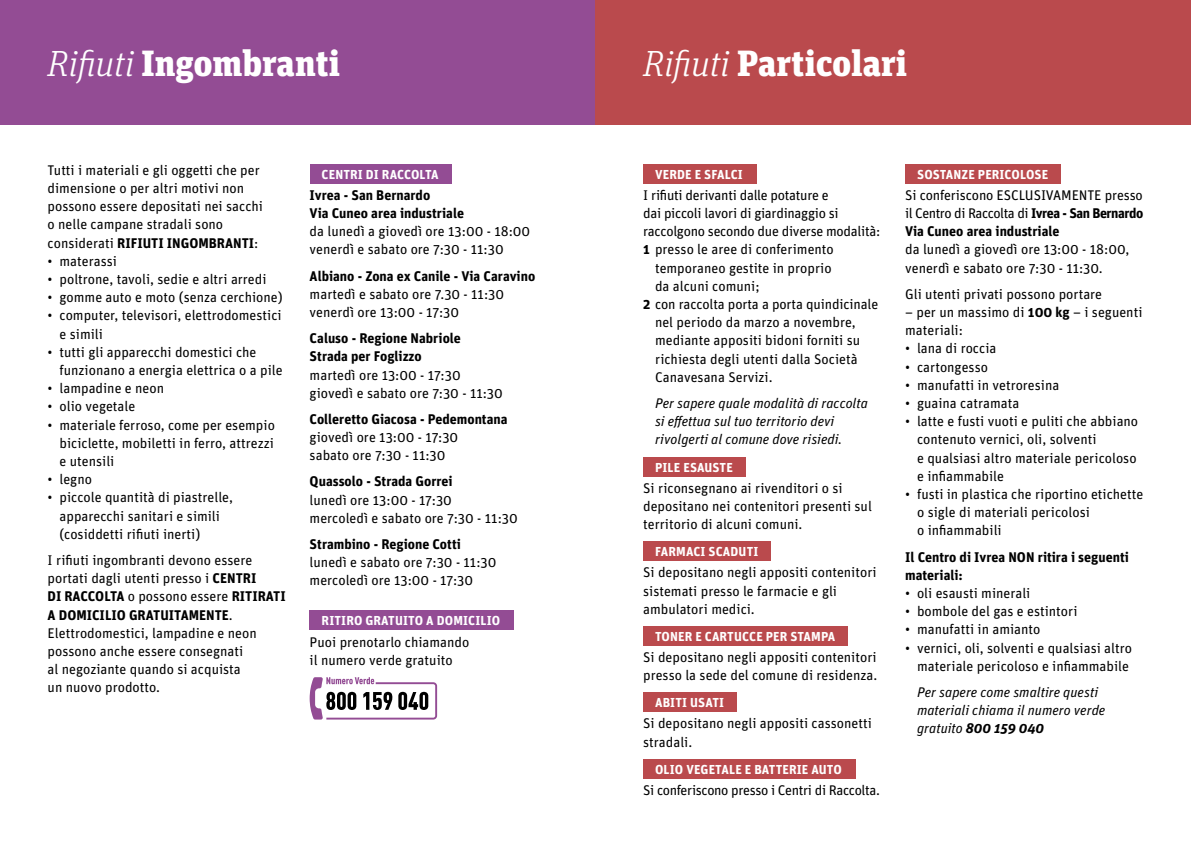
<style>
.page{position:relative;width:1191px;height:842px;background:#fff}
.page>*{position:absolute;margin:0;border:0;box-sizing:border-box;transform-origin:0 0}
.t1{font:900 36.4px "Unit Slab Pro";color:#fff}
.t2{font:14px/18.2px "Unit Pro";color:#000}
.t3{font:700 14px/18.2px "Unit Pro";color:#000}
.t4{font:italic 14px/18.2px "Unit Pro";color:#000}
.t5{font:14px "Unit Pro";letter-spacing:-.02em;color:#000}
.t6{font:14px "Unit Pro";letter-spacing:-.025em;color:#000}
.t7{font:700 13px "Unit Pro";letter-spacing:.01em;color:#fff}
.s1{font-weight:300;font-style:italic}
.s2{font-weight:700}
.s3{font-weight:400}
</style>
<div class="page">
<div style="left:0;top:0;width:595px;height:124px;background:#934c94"></div>
<svg style="left:310px;top:677px;width:127px;height:42px"></svg>
<div style="left:310px;top:164px;width:141px;height:20px;background:#934c94"></div>
<div style="left:310px;top:610px;width:204px;height:20px;background:#934c94"></div>
<div style="left:595px;top:0;width:596px;height:124px;background:#ba4a4d"></div>
<div style="left:643px;top:164px;width:113px;height:20px;background:#ba4a4d"></div>
<div style="left:643px;top:457px;width:102px;height:19px;background:#ba4a4d"></div>
<div style="left:643px;top:541px;width:127px;height:20px;background:#ba4a4d"></div>
<div style="left:643px;top:626px;width:204px;height:20px;background:#ba4a4d"></div>
<div style="left:643px;top:692px;width:93px;height:20px;background:#ba4a4d"></div>
<div style="left:643px;top:759px;width:212px;height:19px;background:#ba4a4d"></div>
<div style="left:905px;top:164px;width:156px;height:20px;background:#ba4a4d"></div>
<h1 class="t1" style="left:48px;top:36px;width:294px"><span class="s1">Rifiuti</span> Ingombranti</h1>
<p class="t2" style="left:48px;top:161px;width:217px">Tutti i materiali e gli oggetti che per dimensione o per altri motivi non possono essere depositati nei sacchi o nelle campane stradali sono considerati <span class="s2">RIFIUTI INGOMBRAN</span></p>
<p class="t3" style="left:242px;top:233px;width:18px">TI<span class="s3">:</span></p>
<p class="t2" style="left:48px;top:252px;width:71px">• materassi</p>
<p class="t2" style="left:48px;top:270px;width:220px">• poltrone, tavoli, sedie e altri arredi</p>
<p class="t2" style="left:48px;top:288px;width:237px">• gomme auto e moto (senza cerchione)</p>
<p class="t2" style="left:60px;top:306px;width:224px;text-indent:-12px">• computer, televisori, elettrodomestici e simili</p>
<p class="t2" style="left:60px;top:343px;width:225px;text-indent:-12px">• tutti gli apparecchi domestici che funzionano a energia elettrica o a pile</p>
<p class="t2" style="left:48px;top:379px;width:118px">• lampadine e neon</p>
<p class="t2" style="left:48px;top:397px;width:89px">• olio vegetale</p>
<p class="t2" style="left:60px;top:415px;width:217px;text-align:justify;text-indent:-12px">• materiale ferroso, come per esempio biciclette, mobiletti in ferro, attrezzi e utensili</p>
<p class="t2" style="left:48px;top:470px;width:46px">• legno</p>
<p class="t2" style="left:60px;top:488px;width:175px;text-indent:-12px">• piccole quantità di piastrelle, apparecchi sanitari e simili (cosiddetti rifiuti inerti)</p>
<p class="t2" style="left:48px;top:551px;width:210px">I rifiuti ingombranti devono essere portati dagli utenti presso i <span class="s2">CENTRI<br>DI RACCOL</span></p>
<p class="t2" style="left:110px;top:587px;width:177px"><span class="s2">TA</span> o possono essere <span class="s2">RITIRATI</span></p>
<p class="t3" style="left:48px;top:605px;width:21px">A DOM</p>
<p class="t3" style="left:87px;top:605px;width:104px">ICILIO GRATUITAMEN</p>
<p class="t2" style="left:48px;top:605px;width:211px;text-indent:167px"><span class="s2">TE</span>.<br>Elettrodomestici, lampadine e neon possono anche essere consegnati al negoziante quando si acquista un nuovo prodotto.</p>
<p class="t7" style="left:322px;top:166px;width:119px">Centri di raccolta</p>
<p class="t3" style="left:310px;top:186px;width:156px">Ivrea - San Bernardo<br>Via Cuneo area industriale</p>
<p class="t2" style="left:310px;top:222px;width:222px">da lunedì a giovedì ore 13:00 - 18:00 venerdì e sabato ore 7:30 - 11:30</p>
<p class="t3" style="left:310px;top:266px;width:227px">Albiano - Zona ex Canile - Via Caravino</p>
<p class="t2" style="left:310px;top:285px;width:196px">martedì e sabato ore 7.30 - 11:30 venerdì ore 13:00 - 17:30</p>
<p class="t3" style="left:310px;top:329px;width:153px">Caluso - Regione Nabriole<br>Strada per Foglizzo</p>
<p class="t2" style="left:310px;top:365px;width:195px">martedì ore 13:00 - 17:30 giovedì e sabato ore 7:30 - 11:30</p>
<p class="t3" style="left:310px;top:410px;width:199px">Colleretto Giacosa - Pedemontana</p>
<p class="t2" style="left:310px;top:428px;width:150px">giovedì ore 13:00 - 17:30 sabato ore 7:30 - 11:30</p>
<p class="t3" style="left:310px;top:472px;width:145px">Quassolo - Strada Gorrei</p>
<p class="t2" style="left:310px;top:490px;width:210px">lunedì ore 13:00 - 17:30<br>mercoledì e sabato ore 7:30 - 11:30</p>
<p class="t3" style="left:310px;top:535px;width:153px">Strambino - Regione Cotti</p>
<p class="t2" style="left:310px;top:553px;width:188px">lunedì e sabato ore 7:30 - 11:30 mercoledì ore 13:00 - 17:30</p>
<p class="t7" style="left:322px;top:612px;width:180px">riti ro gratuito a domicilio</p>
<p class="t2" style="left:310px;top:633px;width:161px">Puoi prenotarlo chiamando il numero verde gratuito</p>
<h1 class="t1" style="left:643px;top:36px;width:266px"><span class="s1">Rifiuti</span> Particolari</h1>
<p class="t7" style="left:655px;top:166px;width:88px">Verde e sfalci</p>
<p class="t5" style="left:643px;top:186px;width:187px">I rifiuti derivanti dalle potature e</p>
<p class="t5" style="left:643px;top:204px;width:197px">dai piccoli lavori di giardinaggio si</p>
<p class="t5" style="left:643px;top:223px;width:239px">raccolgono secondo due diverse modalità:</p>
<p class="t2" style="left:643px;top:240px;width:192px"><span class="s2">1</span> presso le aree di conferimento</p>
<p class="t2" style="left:655px;top:258px;width:178px">temporaneo gestite in proprio</p>
<p class="t2" style="left:655px;top:277px;width:106px">da alcuni comuni;</p>
<p class="t2" style="left:643px;top:295px;width:237px"><span class="s2">2</span> con raccolta porta a porta quindicinale</p>
<p class="t2" style="left:655px;top:313px;width:202px">nel periodo da marzo a novembre,</p>
<p class="t2" style="left:655px;top:331px;width:207px">mediante appositi bidoni forniti su</p>
<p class="t2" style="left:655px;top:349px;width:204px">richiesta degli utenti dalla Società</p>
<p class="t2" style="left:655px;top:368px;width:119px">Canavesana Servizi.</p>
<p class="t4" style="left:655px;top:394px;width:214px">Per sapere quale modalità di raccolta si effettua sul tuo territorio devi rivolgerti al comune dove risiedi.</p>
<p class="t7" style="left:655px;top:459px;width:79px">Pi le esauste</p>
<p class="t2" style="left:643px;top:478px;width:230px">Si riconsegnano ai rivenditori o si depositano nei contenitori presenti sul territorio di alcuni comuni.</p>
<p class="t7" style="left:655px;top:543px;width:98px">Farmaci scaduti</p>
<p class="t2" style="left:643px;top:563px;width:235px">Si depositano negli appositi contenitori sistemati presso le farmacie e gli ambulatori medici.</p>
<p class="t7" style="left:655px;top:628px;width:182px">Toner e cartucce per stampa</p>
<p class="t2" style="left:643px;top:648px;width:236px">Si depositano negli appositi contenitori presso la sede del comune di residenza.</p>
<p class="t7" style="left:655px;top:694px;width:64px">Abiti usati</p>
<p class="t2" style="left:643px;top:714px;width:230px">Si depositano negli appositi cassonetti stradali.</p>
<p class="t7" style="left:655px;top:761px;width:188px">olio vegetale e batterie auto</p>
<p class="t6" style="left:643px;top:781px;width:238px">Si conferiscono presso i Centri di Raccolta.</p>
<p class="t7" style="left:917px;top:166px;width:133px">Sostanze pericolose</p>
<p class="t2" style="left:905px;top:186px;width:240px;text-align:justify">Si conferiscono ESCLUSIVAMENTE presso il Centro di Raccolta di <span class="s2">Ivrea - San Bernardo Via Cuneo area industriale</span></p>
<p class="t2" style="left:905px;top:240px;width:226px">da lunedì a giovedì ore 13:00 - 18:00, venerdì e sabato ore 7:30 - 11:30.</p>
<p class="t2" style="left:905px;top:285px;width:198px">Gli utenti privati possono portare</p>
<p class="t2" style="left:905px;top:303px;width:239px">– per un massimo di <span class="s2">100 kg</span> – i seguenti materiali:</p>
<p class="t2" style="left:905px;top:339px;width:93px">• lana di roccia</p>
<p class="t2" style="left:905px;top:357px;width:84px">• cartongesso</p>
<p class="t2" style="left:905px;top:376px;width:156px">• manufatti in vetroresina</p>
<p class="t2" style="left:905px;top:394px;width:116px">• guaina catramata</p>
<p class="t2" style="left:917px;top:412px;width:223px;text-indent:-12px">• latte e fusti vuoti e puliti che abbiano contenuto vernici, oli, solventi<br>e qualsiasi altro materiale pericoloso e infiammabile</p>
<p class="t2" style="left:917px;top:485px;width:228px;text-indent:-12px">• fusti in plastica che riportino etichette o sigle di materiali pericolosi<br>o infiammabili</p>
<p class="t3" style="left:905px;top:547px;width:113px">Il Centro di Ivrea NON</p>
<p class="t3" style="left:1037px;top:547px;width:93px">ritira i seguenti</p>
<p class="t3" style="left:905px;top:565px;width:59px">materiali:</p>
<p class="t2" style="left:905px;top:584px;width:127px">• oli esausti minerali</p>
<p class="t2" style="left:905px;top:602px;width:174px">• bombole del gas e estintori</p>
<p class="t2" style="left:905px;top:620px;width:137px">• manufatti in amianto</p>
<p class="t2" style="left:905px;top:638px;width:228px;text-align:right">• vernici, oli, solventi e qualsiasi altro materiale pericoloso e infiammabile</p>
<p class="t4" style="left:917px;top:683px;width:190px">Per sapere come smaltire questi materiali chiama il numero verde gratuito <span class="s2">800 159 040</span></p>
</div>
